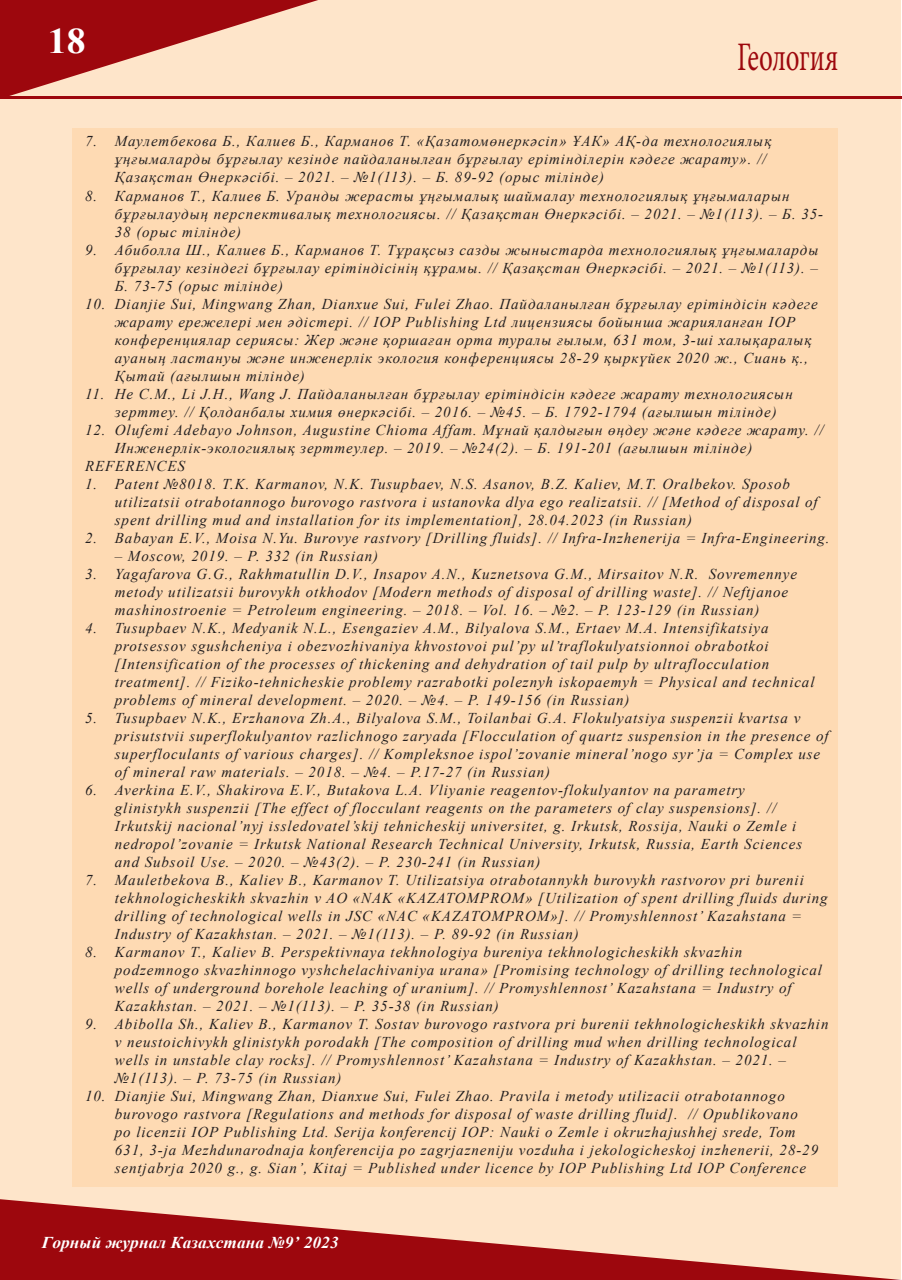
<style>
.page{position:relative;width:902px;height:1280px;background:#fff}
.page>*{position:absolute;margin:0;border:0;box-sizing:border-box;transform-origin:0 0}
.Рубрика{font:40.5px "Minion Pro";letter-spacing:-.005em;color:#9d070d;scale:.67 1}
.t1{font:700 36px "Times New Roman";color:#fff;scale:1.05 1}
.t2{font:italic 700 16.5px "Times New Roman";letter-spacing:.005em;color:#fff;scale:1.05 1}
.литература{font:italic 15px/18px "Times New Roman";letter-spacing:.06em;color:#231f20}
</style>
<div class="page">
<div style="left:1px;top:1px;width:900px;height:1278px;background:#fee5ca"></div>
<svg style="left:0;top:0;width:318px;height:96px"></svg>
<svg style="left:0;top:1199px;width:901px;height:81px"></svg>
<hr style="left:0;top:96px;width:901px;height:3px;background:#9d070d">
<div style="left:72px;top:128px;width:766px;height:1058px;background:#fedab3"></div>
<h2 class="t1" style="left:48px;top:15px;width:37px">18</h2>
<p class="Рубрика" style="left:737px;top:30px;width:152px">Геология</p>
<p class="литература" style="left:115px;top:132px;width:658px;text-indent:-30px">7. Маулетбекова Б., Калиев Б., Карманов Т. «Қазатомөнеркәсіп» ҰАК» АҚ-да технологиялық ұңғымаларды бұрғылау кезінде пайдаланылған бұрғылау ерітінділерін кәдеге жарату». //<br>Қазақстан Өнеркәсібі. – 2021. – №1(113). – Б. 89-92 (орыс тілінде)</p>
<p class="литература" style="left:115px;top:186px;width:709px;text-indent:-30px">8. Карманов Т., Калиев Б. Уранды жерасты ұңғымалық шаймалау технологиялық ұңғымаларын бұрғылаудың перспективалық технологиясы. // Қазақстан Өнеркәсібі. – 2021. – №1(113). – Б. 35-<br>38 (орыс тілінде)</p>
<p class="литература" style="left:115px;top:240px;width:705px;text-align:justify;text-indent:-30px">9. Абиболла Ш., Калиев Б., Карманов Т. Тұрақсыз сазды жыныстарда технологиялық ұңғымаларды бұрғылау кезіндегі бұрғылау ерітіндісінің құрамы. // Қазақстан Өнеркәсібі. – 2021. – №1(113). – Б. 73-75 (орыс тілінде)</p>
<p class="литература" style="left:115px;top:294px;width:704px;text-indent:-30px">10. Dianjie Sui, Mingwang Zhan, Dianxue Sui, Fulei Zhao. Пайдаланылған бұрғылау ерітіндісін кәдеге жарату ережелері мен әдістері. // IOP Publishing Ltd лицензиясы бойынша жарияланған IOP конференциялар сериясы: Жер және қоршаған орта туралы ғылым, 631 том, 3-ші халықаралық ауаның ластануы және инженерлік экология конференциясы 28-29 қыркүйек 2020 ж., Сиань қ., Қытай (ағылшын тілінде)</p>
<p class="литература" style="left:115px;top:384px;width:679px;text-indent:-30px">11. He C.M., Li J.H., Wang J. Пайдаланылған бұрғылау ерітіндісін кәдеге жарату технологиясын зерттеу. // Қолданбалы химия өнеркәсібі. – 2016. – №45. – Б. 1792-1794 (ағылшын тілінде)</p>
<p class="литература" style="left:115px;top:420px;width:710px;text-indent:-30px">12. Olufemi Adebayo Johnson, Augustine Chioma Affam. Мұнай қалдығын өңдеу және кәдеге жарату. //<br>Инженерлік-экологиялық зерттеулер. – 2019. – №24(2). – Б. 191-201 (ағылшын тілінде)</p>
<p class="литература" style="left:85px;top:456px;width:101px">REFERENCES</p>
<p class="литература" style="left:115px;top:474px;width:704px;text-indent:-30px">1. Patent №8018. T.K. Karmanov, N.K. Tusupbaev, N.S. Asanov, B.Z. Kaliev, M.T. Oralbekov. Sposob utilizatsii otrabotannogo burovogo rastvora i ustanovka dlya ego realizatsii. // [Method of disposal of spent drilling mud and installation for its implementation], 28.04.2023 (in Russian)</p>
<p class="литература" style="left:85px;top:528px;width:746px">2. Babayan E.V., Moisa N.Yu. Burovye rastvory [Drilling fluids]. // Infra-Inzhenerija = Infra-Engineering.</p>
<p class="литература" style="left:115px;top:546px;width:265px">– Moscow, 2019. – Р. 332 (in Russian)</p>
<p class="литература" style="left:115px;top:564px;width:683px;text-indent:-30px">3. Yagafarova G.G., Rakhmatullin D.V., Insapov A.N., Kuznetsova G.M., Mirsaitov N.R. Sovremennye metody utilizatsii burovykh otkhodov [Modern methods of disposal of drilling waste]. // Neftjanoe mashinostroenie = Petroleum engineering. – 2018. – Vol. 16. – №2. – P. 123-129 (in Russian)</p>
<p class="литература" style="left:115px;top:618px;width:701px;text-indent:-30px">4. Tusupbaev N.K., Medyanik N.L., Esengaziev A.M., Bilyalova S.M., Ertaev M.A. Intensifikatsiya protsessov sgushcheniya i obezvozhivaniya khvostovoi pul’py ul’traflokulyatsionnoi obrabotkoi [Intensification of the processes of thickening and dehydration of tail pulp by ultraflocculation treatment]. // Fiziko-tehnicheskie problemy razrabotki poleznyh iskopaemyh = Physical and technical problems of mineral development. – 2020. – №4. – Р. 149-156 (in Russian)</p>
<p class="литература" style="left:115px;top:708px;width:715px;text-indent:-30px">5. Tusupbaev N.K., Erzhanova Zh.A., Bilyalova S.M., Toilanbai G.A. Flokulyatsiya suspenzii kvartsa v prisutstvii superflokulyantov razlichnogo zaryada [Flocculation of quartz suspension in the presence of superfloculants of various charges]. // Kompleksnoe ispol’zovanie mineral’nogo syr’ja = Complex use of mineral raw materials. – 2018. – №4. – P.17-27 (in Russian)</p>
<p class="литература" style="left:115px;top:780px;width:688px;text-indent:-30px">6. Averkina E.V., Shakirova E.V., Butakova L.A. Vliyanie reagentov-flokulyantov na parametry glinistykh suspenzii [The effect of flocculant reagents on the parameters of clay suspensions]. // Irkutskij nacional’nyj issledovatel’skij tehnicheskij universitet, g. Irkutsk, Rossija, Nauki o Zemle i nedropol’zovanie = Irkutsk National Research Technical University, Irkutsk, Russia, Earth Sciences and Subsoil Use. – 2020. – №43(2). – Р. 230-241 (in Russian)</p>
<p class="литература" style="left:115px;top:870px;width:714px;text-indent:-30px">7. Mauletbekova B., Kaliev B., Karmanov T. Utilizatsiya otrabotannykh burovykh rastvorov pri burenii tekhnologicheskikh skvazhin v AO «NAK «KAZATOMPROM» [Utilization of spent drilling fluids during drilling of technological wells in JSC «NAC «KAZATOMPROM»]. // Promyshlennost’ Kazahstana = Industry of Kazakhstan. – 2021. – №1(113). – Р. 89-92 (in Russian)</p>
<p class="литература" style="left:115px;top:942px;width:708px;text-indent:-30px">8. Karmanov T., Kaliev B. Perspektivnaya tekhnologiya bureniya tekhnologicheskikh skvazhin podzemnogo skvazhinnogo vyshchelachivaniya urana» [Promising technology of drilling technological wells of underground borehole leaching of uranium]. // Promyshlennost’ Kazahstana = Industry of Kazakhstan. – 2021. – №1(113). – Р. 35-38 (in Russian)</p>
<p class="литература" style="left:115px;top:1014px;width:715px;text-indent:-30px">9. Abibolla Sh., Kaliev B., Karmanov T. Sostav burovogo rastvora pri burenii tekhnologicheskikh skvazhin v neustoichivykh glinistykh porodakh [The composition of drilling mud when drilling technological wells in unstable clay rocks]. // Promyshlennost’ Kazahstana = Industry of Kazakhstan. – 2021. – №1(113). – Р. 73-75 (in Russian)</p>
<p class="литература" style="left:115px;top:1086px;width:704px;text-indent:-30px">10. Dianjie Sui, Mingwang Zhan, Dianxue Sui, Fulei Zhao. Pravila i metody utilizacii otrabotannogo burovogo rastvora [Regulations and methods for disposal of waste drilling fluid]. // Opublikovano<br>po licenzii IOP Publishing Ltd. Serija konferencij IOP: Nauki o Zemle i okruzhajushhej srede, Tom 631, 3-ja Mezhdunarodnaja konferencija po zagrjazneniju vozduha i jekologicheskoj inzhenerii, 28-29 sentjabrja 2020 g., g. Sian’, Kitaj = Published under licence by IOP Publishing Ltd IOP Conference</p>
<p class="t2" style="left:42px;top:1231px;width:284px">Горный журнал Казахстана №9’ 2023</p>
</div>
